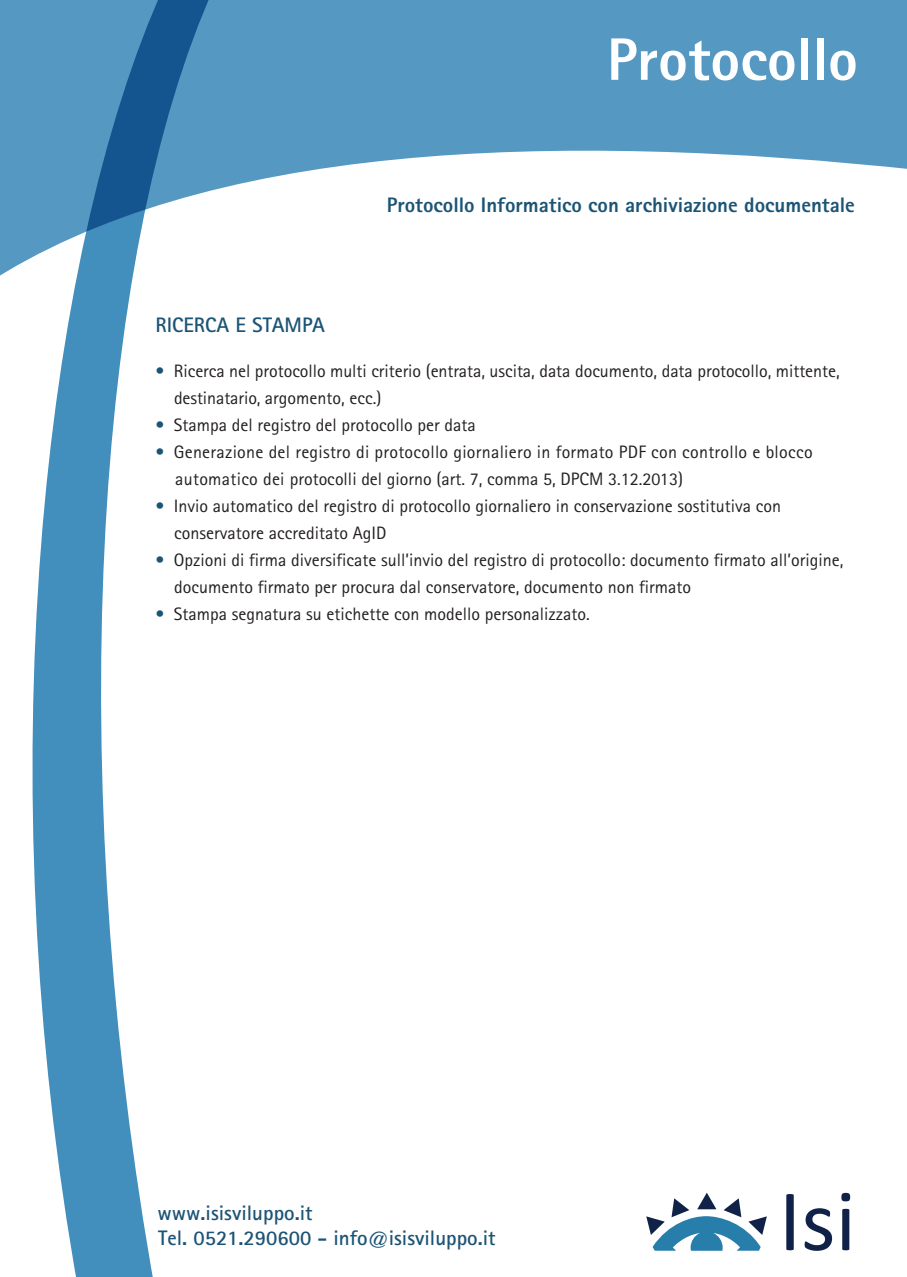
<style>
.page{position:relative;width:907px;height:1277px;background:#fff}
.page>*{position:absolute;margin:0;border:0;box-sizing:border-box;transform-origin:0 0}
.t1{font:800 60px "Rotis Sans Serif";color:#fff}
.t2{font:700 21px/25.5px "Rotis Sans Serif";color:#1d5476}
.t3{font:800 21px "Rotis Sans Serif";color:#1c5475}
.t4{font:700 21px "Rotis Sans Serif";color:#1c5475}
.t5{font:18px/27px "Rotis Sans Serif";color:#231f20}
.s1{color:#1c5475}
</style>
<div class="page">
<svg style="left:32px;top:284px;width:121px;height:993px;fill:#428ebc"></svg>
<svg style="left:0;top:0;width:907px;height:284px;fill:#5599c2"></svg>
<svg style="left:0;top:0;width:8px;height:8px"></svg>
<svg style="left:899px;top:0;width:8px;height:8px"></svg>
<svg style="left:646px;top:1192px;width:121px;height:59px"></svg>
<svg style="left:786px;top:1194px;width:8px;height:56px"></svg>
<svg style="left:805px;top:1208px;width:27px;height:43px"></svg>
<svg style="left:841px;top:1193px;width:9px;height:57px"></svg>
<h1 class="t1" style="left:607px;top:21px;width:253px">Protocollo</h1>
<p class="t3" style="left:387px;top:191px;width:470px">Protocollo Informatico con archiviazione documentale</p>
<p class="t4" style="left:155px;top:312px;width:171px">RICERCA E STAMPA</p>
<p class="t5" style="left:174px;top:357px;width:667px;text-indent:-19px"><span class="s1">•</span> Ricerca nel protocollo multi criterio (entrata, uscita, data documento, data protocollo, mittente, destinatario, argomento, ecc.)</p>
<p class="t5" style="left:155px;top:411px;width:322px"><span class="s1">•</span> Stampa del registro del protocollo per data</p>
<p class="t5" style="left:175px;top:438px;width:639px;text-indent:-20px"><span class="s1">•</span> Generazione del registro di protocollo giornaliero in formato PDF con controllo e blocco automatico dei protocolli del giorno (art. 7, comma 5, DPCM 3.12.2013)</p>
<p class="t5" style="left:174px;top:492px;width:608px;text-indent:-19px"><span class="s1">•</span> Invio automatico del registro di protocollo giornaliero in conservazione sostitutiva con conservatore accreditato AgID</p>
<p class="t5" style="left:174px;top:546px;width:671px;text-indent:-19px"><span class="s1">•</span> Opzioni di firma diversificate sull’invio del registro di protocollo: documento firmato all’origine, documento firmato per procura dal conservatore, documento non firmato</p>
<p class="t5" style="left:156px;top:600px;width:436px"><span class="s1">•</span> Stampa segnatura su etichette con modello personalizzato.</p>
<p class="t2" style="left:157px;top:1199px;width:340px">www.isisviluppo.it<br>Tel. 0521.290600 - info@isisviluppo.it</p>
</div>
